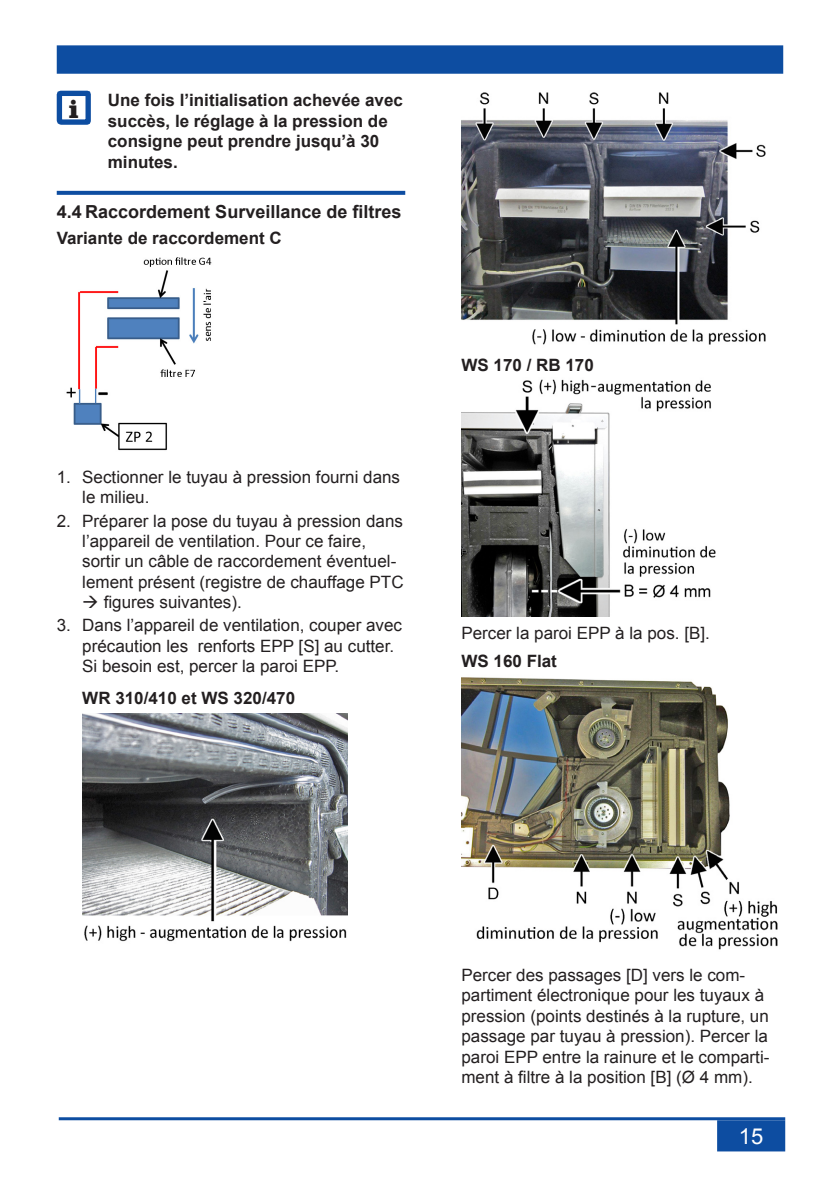
<style>
.page{position:relative;width:840px;height:1191px;background:#fff}
.page>*{position:absolute;margin:0;border:0;box-sizing:border-box;transform-origin:0 0}
.t1{font:22px "Arial";color:#fff}
.t2{font:700 18px "Arial";color:#231f20}
.t3{font:17px/20.4px "Arial";color:#231f20}
.t4{font:700 17px/20.4px "Arial";color:#231f20}
.s1{font-family:"Clarendon BT";font-weight:900;font-size:26.6px}
</style>
<div class="page">
<div style="left:58px;top:46px;width:723px;height:27px;background:#0d4da1"></div>
<div style="left:57px;top:45px;width:725px;height:29px;border:2px solid #0d4da1"></div>
<hr style="left:59px;top:1117px;width:725px;height:3px;background:#0d4da1">
<div style="left:717px;top:1121px;width:66px;height:29px;background:#0d4da1"></div>
<div style="left:716px;top:1120px;width:68px;height:31px;border:2px solid #0d4da1"></div>
<svg style="left:57px;top:191px;width:348px;height:4px"></svg>
<svg style="left:57px;top:91px;width:34px;height:34px"></svg>
<img style="left:66px;top:257px;width:146px;height:194px">
<img style="left:82px;top:713px;width:266px;height:229px">
<img style="left:461px;top:92px;width:305px;height:253px">
<img style="left:461px;top:379px;width:255px;height:237px">
<img style="left:461px;top:677px;width:316px;height:273px">
<p class="t4" style="left:108px;top:91px;width:296px;text-indent:-39px"><span class="s1">i</span> Une fois l’initialisation achevée avec succès, le réglage à la pression de consigne peut prendre jusqu’à 30 minutes.</p>
<p class="t2" style="left:57px;top:199px;width:346px">4.4 Raccordement Surveillance de filtres</p>
<p class="t4" style="left:57px;top:228px;width:226px">Variante de raccordement C</p>
<p class="t3" style="left:82px;top:467px;width:319px;text-indent:-26px">1. Sectionner le tuyau à pression fourni dans le milieu.</p>
<p class="t3" style="left:82px;top:510px;width:322px;text-indent:-26px">2. Préparer la pose du tuyau à pression dans l’appareil de ventilation. Pour ce faire, sortir un câble de raccordement éventuel&shy;lement présent (registre de chauffage PTC</p>
<p class="t3" style="left:82px;top:592px;width:161px">→ figures suivantes).</p>
<p class="t3" style="left:82px;top:615px;width:321px;text-indent:-26px">3. Dans l’appareil de ventilation, couper avec précaution les renforts EPP [S] au cutter.<br>Si besoin est, percer la paroi EPP.</p>
<p class="t4" style="left:82px;top:688px;width:214px">WR 310/410 et WS 320/470</p>
<p class="t4" style="left:461px;top:355px;width:134px">WS 170 / RB 170</p>
<p class="t3" style="left:461px;top:623px;width:250px">Percer la paroi EPP à la pos. [B].</p>
<p class="t4" style="left:461px;top:651px;width:97px">WS 160 Flat</p>
<p class="t3" style="left:461px;top:965px;width:309px">Percer des passages [D] vers le com&shy;partiment électronique pour les tuyaux à pression (points destinés à la rupture, un passage par tuyau à pression). Percer la paroi EPP entre la rainure et le comparti&shy;ment à filtre à la position [B] (Ø 4 mm).</p>
<p class="t1" style="left:738px;top:1121px;width:26px">15</p>
</div>
